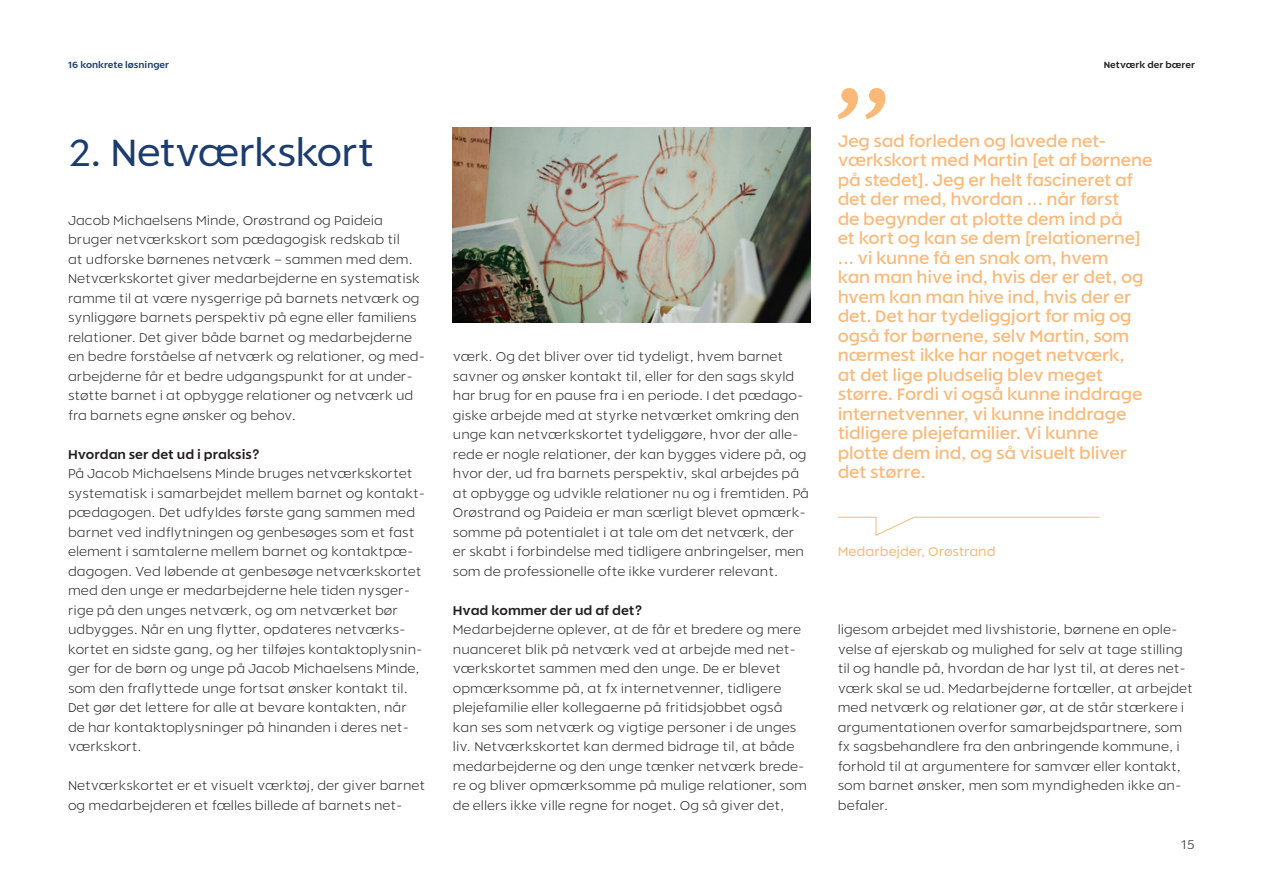
<style>
.page{position:relative;width:1263px;height:893px;background:#fff}
.page>*{position:absolute;margin:0;border:0;box-sizing:border-box;transform-origin:0 0}
.rubrik2{font:37.5px "Rodia";letter-spacing:-.025em;color:#1c3c6f}
.citat_positiv{font:500 16.5px/19.5px "Rodia";letter-spacing:-.01em;color:#fbb978}
.brødtxt{font:300 12.6px/19.5px "Rodia";color:#231f20}
.mellemrubrik_lille{font:600 12.6px "Rodia";color:#231f20}
.citatkilde_positiv{font:12.6px "Rodia";color:#fbb978}
.t1{font:600 9px "Rodia";color:#1c3c6f}
.t2{font:600 9px "Rodia";color:#231f20}
</style>
<div class="page">
<svg style="left:838px;top:88px;width:47px;height:31px"></svg>
<svg style="left:837px;top:517px;width:263px;height:19px"></svg>
<img style="left:453px;top:127px;width:357px;height:195px">
<p class="t1" style="left:68px;top:60px;width:103px">16 konkrete løsninger</p>
<p class="rubrik2" style="left:68px;top:132px;width:308px">2. Netværkskort</p>
<p class="brødtxt" style="left:68px;top:210px;width:359px">Jacob Michaelsens Minde, Orøstrand og Paideia bruger netværkskort som pædagogisk redskab til<br>at udforske børnenes netværk – sammen med dem.<br>Netværkskortet giver medarbejderne en systematisk ramme til at være nysgerrige på barnets netværk og synliggøre barnets perspektiv på egne eller familiens relationer. Det giver både barnet og medarbejderne en bedre forståelse af netværk og relationer, og med&shy;arbejderne får et bedre udgangspunkt for at under&shy;støtte barnet i at opbygge relationer og netværk ud fra barnets egne ønsker og behov.</p>
<p class="mellemrubrik_lille" style="left:68px;top:447px;width:193px">Hvordan ser det ud i praksis?</p>
<p class="brødtxt" style="left:68px;top:464px;width:359px">På Jacob Michaelsens Minde bruges netværkskortet systematisk i samarbejdet mellem barnet og kontakt&shy;pædagogen. Det udfyldes første gang sammen med barnet ved indflytningen og genbesøges som et fast element i samtalerne mellem barnet og kontaktpæ&shy;dagogen. Ved løbende at genbesøge netværkskortet med den unge er medarbejderne hele tiden nysger&shy;rige på den unges netværk, og om netværket bør udbygges. Når en ung flytter, opdateres netværks&shy;kortet en sidste gang, og her tilføjes kontaktoplysnin&shy;ger for de børn og unge på Jacob Michaelsens Minde, som den fraflyttede unge fortsat ønsker kontakt til.<br>Det gør det lettere for alle at bevare kontakten, når de har kontaktoplysninger på hinanden i deres net&shy;værkskort.</p>
<p class="brødtxt" style="left:68px;top:776px;width:359px">Netværkskortet er et visuelt værktøj, der giver barnet og medarbejderen et fælles billede af barnets net-</p>
<p class="brødtxt" style="left:453px;top:347px;width:358px">værk. Og det bliver over tid tydeligt, hvem barnet savner og ønsker kontakt til, eller for den sags skyld har brug for en pause fra i en periode. I det pædago&shy;giske arbejde med at styrke netværket omkring den unge kan netværkskortet tydeliggøre, hvor der alle&shy;rede er nogle relationer, der kan bygges videre på, og hvor der, ud fra barnets perspektiv, skal arbejdes på at opbygge og udvikle relationer nu og i fremtiden. På Orøstrand og Paideia er man særligt blevet opmærk&shy;somme på potentialet i at tale om det netværk, der er skabt i forbindelse med tidligere anbringelser, men som de professionelle ofte ikke vurderer relevant.</p>
<p class="mellemrubrik_lille" style="left:453px;top:603px;width:190px">Hvad kommer der ud af det?</p>
<p class="brødtxt" style="left:453px;top:620px;width:356px">Medarbejderne oplever, at de får et bredere og mere nuanceret blik på netværk ved at arbejde med net&shy;værkskortet sammen med den unge. De er blevet opmærksomme på, at fx internetvenner, tidligere plejefamilie eller kollegaerne på fritidsjobbet også kan ses som netværk og vigtige personer i de unges liv. Netværkskortet kan dermed bidrage til, at både medarbejderne og den unge tænker netværk brede&shy;re og bliver opmærksomme på mulige relationer, som de ellers ikke ville regne for noget. Og så giver det,</p>
<p class="t2" style="left:1104px;top:60px;width:93px">Netværk der bærer</p>
<p class="citat_positiv" style="left:838px;top:131px;width:316px">Jeg sad forleden og lavede net&shy;værkskort med Martin [et af børnene på stedet]. Jeg er helt fascineret af det der med, hvordan … når først<br>de begynder at plotte dem ind på<br>et kort og kan se dem [relationerne] … vi kunne få en snak om, hvem<br>kan man hive ind, hvis der er det, og hvem kan man hive ind, hvis der er det. Det har tydeliggjort for mig og også for børnene, selv Martin, som nærmest ikke har noget netværk,<br>at det lige pludselig blev meget større. Fordi vi også kunne inddrage internetvenner, vi kunne inddrage tidligere plejefamilier. Vi kunne plotte dem ind, og så visuelt bliver det større.</p>
<p class="citatkilde_positiv" style="left:838px;top:545px;width:159px">Medarbejder, Orøstrand</p>
<p class="brødtxt" style="left:838px;top:620px;width:357px">ligesom arbejdet med livshistorie, børnene en ople&shy;velse af ejerskab og mulighed for selv at tage stilling til og handle på, hvordan de har lyst til, at deres net&shy;værk skal se ud. Medarbejderne fortæller, at arbejdet med netværk og relationer gør, at de står stærkere i argumentationen overfor samarbejdspartnere, som fx sagsbehandlere fra den anbringende kommune, i forhold til at argumentere for samvær eller kontakt, som barnet ønsker, men som myndigheden ikke an&shy;befaler.</p>
<p class="brødtxt" style="left:1181px;top:834px;width:15px">15</p>
</div>
